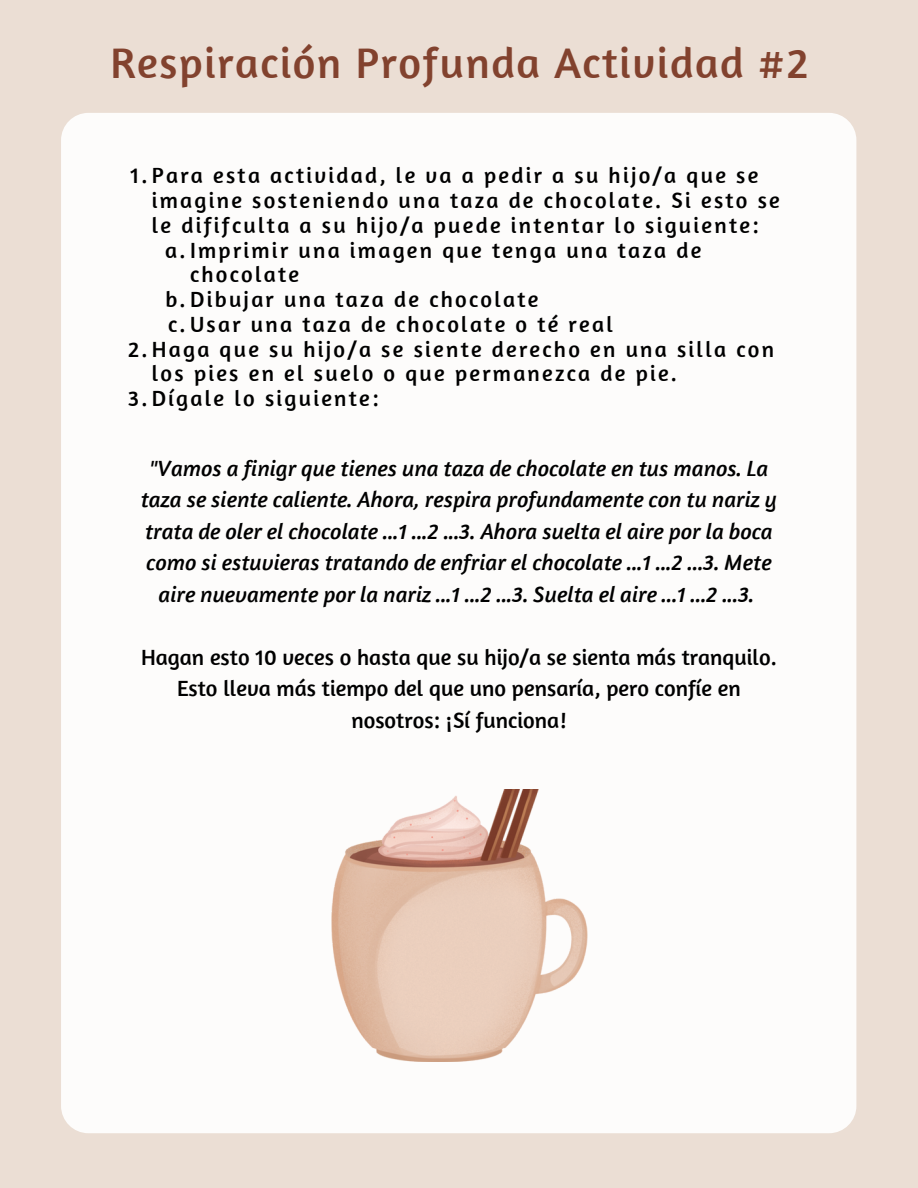
<style>
.page{position:relative;width:918px;height:1188px;background:#ebded4}
.page>*{position:absolute;margin:0;border:0;box-sizing:border-box;transform-origin:0 0}
.t1{font:43.8px "Amaranth";letter-spacing:.04em;color:#82422e}
.t2{font:22.5px "Amaranth";letter-spacing:.1em;color:#000}
.t3{font:italic 22.5px/31.5px "Amaranth";color:#000;text-align:center}
.t4{font:22.5px/31.5px "Amaranth";color:#000;text-align:center}
</style>
<div class="page">
<div style="left:61px;top:113px;width:795px;height:1020px;background:#fdfcfb;border-radius:27px"></div>
<img style="left:331px;top:790px;width:257px;height:272px">
<h1 class="t1" style="left:110px;top:35px;width:699px">Respiración Profunda Actividad #2</h1>
<p class="t2" style="left:130px;top:161px;width:629px">1.Para esta actividad, le va a pedir a su hijo/a que se</p>
<p class="t2" style="left:152px;top:186px;width:630px">imagine sosteniendo una taza de chocolate. Si esto se</p>
<p class="t2" style="left:152px;top:211px;width:608px">le dififculta a su hijo/a puede intentar lo siguiente:</p>
<p class="t2" style="left:165px;top:236px;width:538px">a.Imprimir una imagen que tenga una taza de</p>
<p class="t2" style="left:190px;top:260px;width:111px">chocolate</p>
<p class="t2" style="left:165px;top:285px;width:375px">b.Dibujar una taza de chocolate</p>
<p class="t2" style="left:168px;top:310px;width:446px">c.Usar una taza de chocolate o té real</p>
<p class="t2" style="left:128px;top:335px;width:648px">2.Haga que su hijo/a se siente derecho en una silla con</p>
<p class="t2" style="left:152px;top:359px;width:527px">los pies en el suelo o que permanezca de pie.</p>
<p class="t2" style="left:128px;top:384px;width:252px">3.Dígale lo siguiente:</p>
<p class="t3" style="left:141px;top:452px;width:638px">"Vamos a finigr que tienes una taza de chocolate en tus manos. La taza se siente caliente. Ahora, respira profundamente con tu nariz y trata de oler el chocolate ...1 ...2 ...3. Ahora suelta el aire por la boca como si estuvieras tratando de enfriar el chocolate ...1 ...2 ...3. Mete aire nuevamente por la nariz ...1 ...2 ...3. Suelta el aire ...1 ...2 ...3.</p>
<p class="t4" style="left:141px;top:641px;width:637px">Hagan esto 10 veces o hasta que su hijo/a se sienta más tranquilo.<br>Esto lleva más tiempo del que uno pensaría, pero confíe en nosotros: ¡Sí funciona!</p>
</div>
